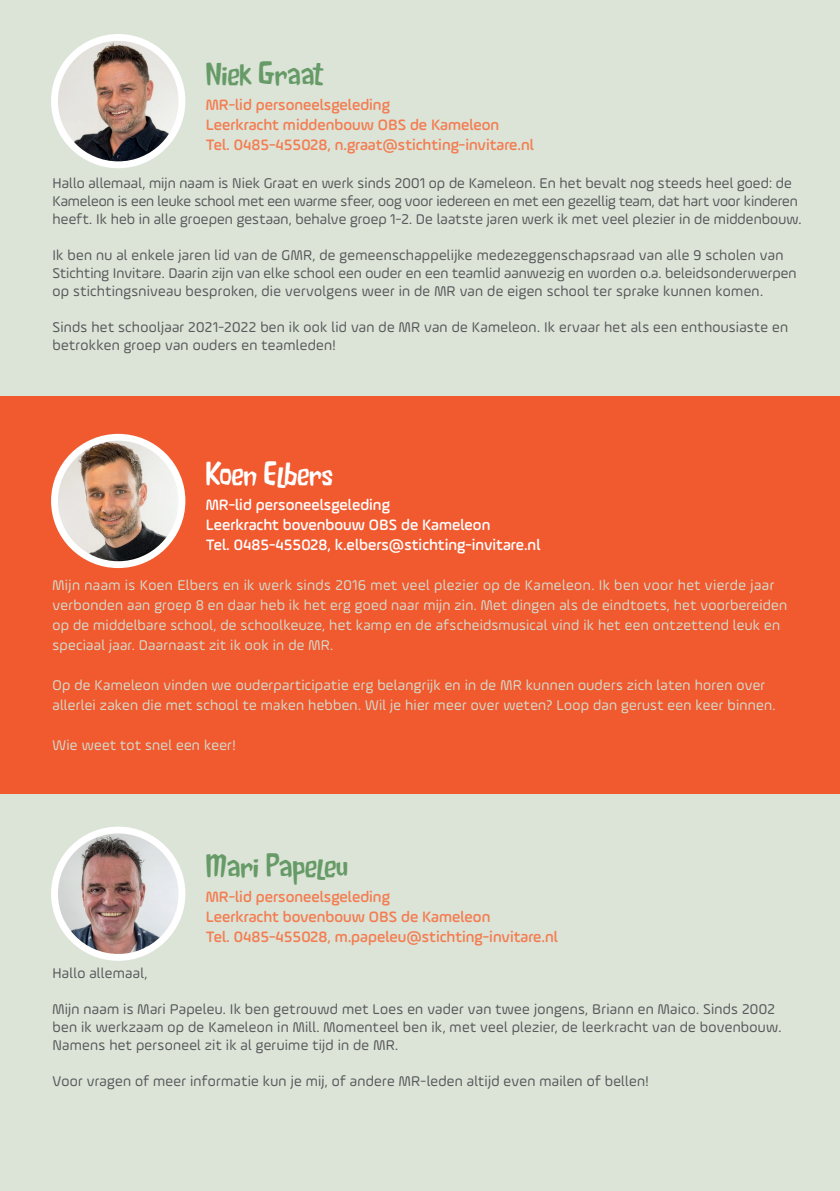
<style>
.page{position:relative;width:840px;height:1191px;background:#fff}
.page>*{position:absolute;margin:0;border:0;box-sizing:border-box;transform-origin:0 0}
.t1{font:28px "Fluffy Slacks BTN Lt";color:#669a66}
.t2{font:28px "Fluffy Slacks BTN Lt";color:#fff}
.t3{font:500 16px/20px "Ample Soft";color:#f47c51}
.t4{font:500 16px/20px "Ample Soft";color:#fff}
.t5{font:15px/18px "Ample Soft";letter-spacing:.015em;color:#57585a}
.t6{font:15px/20px "Ample Soft";letter-spacing:.02em;color:#d2ddce}
</style>
<div class="page">
<div style="left:0;top:0;width:839px;height:1191px;background:#dbe4d7"></div>
<div style="left:0;top:397px;width:839px;height:397px;background:#f1592f"></div>
<img style="left:54px;top:834px;width:127px;height:123px">
<div style="left:51px;top:826px;width:134px;height:134px;border:7px solid #fff;border-radius:50%"></div>
<img style="left:54px;top:37px;width:128px;height:128px;border-radius:64px">
<div style="left:51px;top:34px;width:134px;height:134px;border:7px solid #fff;border-radius:50%"></div>
<img style="left:54px;top:437px;width:128px;height:127px;border-radius:64px">
<div style="left:51px;top:434px;width:134px;height:134px;border:7px solid #fff;border-radius:50%"></div>
<h1 class="t1" style="left:206px;top:52px;width:120px">Niek Graat</h1>
<p class="t3" style="left:206px;top:94px;width:329px">MR-lid personeelsgeleding<br>Leerkracht middenbouw OBS de Kameleon<br>Tel. 0485-455028, n.graat@stichting-invitare.nl</p>
<p class="t5" style="left:52px;top:174px;width:750px">Hallo allemaal, mijn naam is Niek Graat en werk sinds 2001 op de Kameleon. En het bevalt nog steeds heel goed: de<br>Kameleon is een leuke school met een warme sfeer, oog voor iedereen en met een gezellig team, dat hart voor kinderen heeft. Ik heb in alle groepen gestaan, behalve groep 1-2. De laatste jaren werk ik met veel plezier in de middenbouw.</p>
<p class="t5" style="left:52px;top:246px;width:745px">Ik ben nu al enkele jaren lid van de GMR, de gemeenschappelijke medezeggenschapsraad van alle 9 scholen van<br>Stichting Invitare. Daarin zijn van elke school een ouder en een teamlid aanwezig en worden o.a. beleidsonderwerpen op stichtingsniveau besproken, die vervolgens weer in de MR van de eigen school ter sprake kunnen komen.</p>
<p class="t5" style="left:52px;top:318px;width:736px">Sinds het schooljaar 2021-2022 ben ik ook lid van de MR van de Kameleon. Ik ervaar het als een enthousiaste en betrokken groep van ouders en teamleden!</p>
<h1 class="t2" style="left:206px;top:452px;width:129px">Koen Elbers</h1>
<p class="t4" style="left:206px;top:494px;width:336px">MR-lid personeelsgeleding<br>Leerkracht bovenbouw OBS de Kameleon<br>Tel. 0485-455028, k.elbers@stichting-invitare.nl</p>
<p class="t6" style="left:52px;top:574px;width:735px">Mijn naam is Koen Elbers en ik werk sinds 2016 met veel plezier op de Kameleon. Ik ben voor het vierde jaar verbonden aan groep 8 en daar heb ik het erg goed naar mijn zin. Met dingen als de eindtoets, het voorbereiden op de middelbare school, de schoolkeuze, het kamp en de afscheidsmusical vind ik het een ontzettend leuk en speciaal jaar. Daarnaast zit ik ook in de MR.</p>
<p class="t6" style="left:52px;top:674px;width:724px">Op de Kameleon vinden we ouderparticipatie erg belangrijk en in de MR kunnen ouders zich laten horen over allerlei zaken die met school te maken hebben. Wil je hier meer over weten? Loop dan gerust een keer binnen.</p>
<p class="t6" style="left:52px;top:734px;width:185px">Wie weet tot snel een keer!</p>
<h1 class="t1" style="left:206px;top:845px;width:143px">Mari Papeleu</h1>
<p class="t3" style="left:206px;top:887px;width:353px">MR-lid personeelsgeleding<br>Leerkracht bovenbouw OBS de Kameleon<br>Tel. 0485-455028, m.papeleu@stichting-invitare.nl</p>
<p class="t5" style="left:52px;top:964px;width:96px">Hallo allemaal,</p>
<p class="t5" style="left:52px;top:1000px;width:730px">Mijn naam is Mari Papeleu. Ik ben getrouwd met Loes en vader van twee jongens, Briann en Maico. Sinds 2002 ben ik werkzaam op de Kameleon in Mill. Momenteel ben ik, met veel plezier, de leerkracht van de bovenbouw.<br>Namens het personeel zit ik al geruime tijd in de MR.</p>
<p class="t5" style="left:52px;top:1072px;width:597px">Voor vragen of meer informatie kun je mij, of andere MR-leden altijd even mailen of bellen!</p>
</div>
